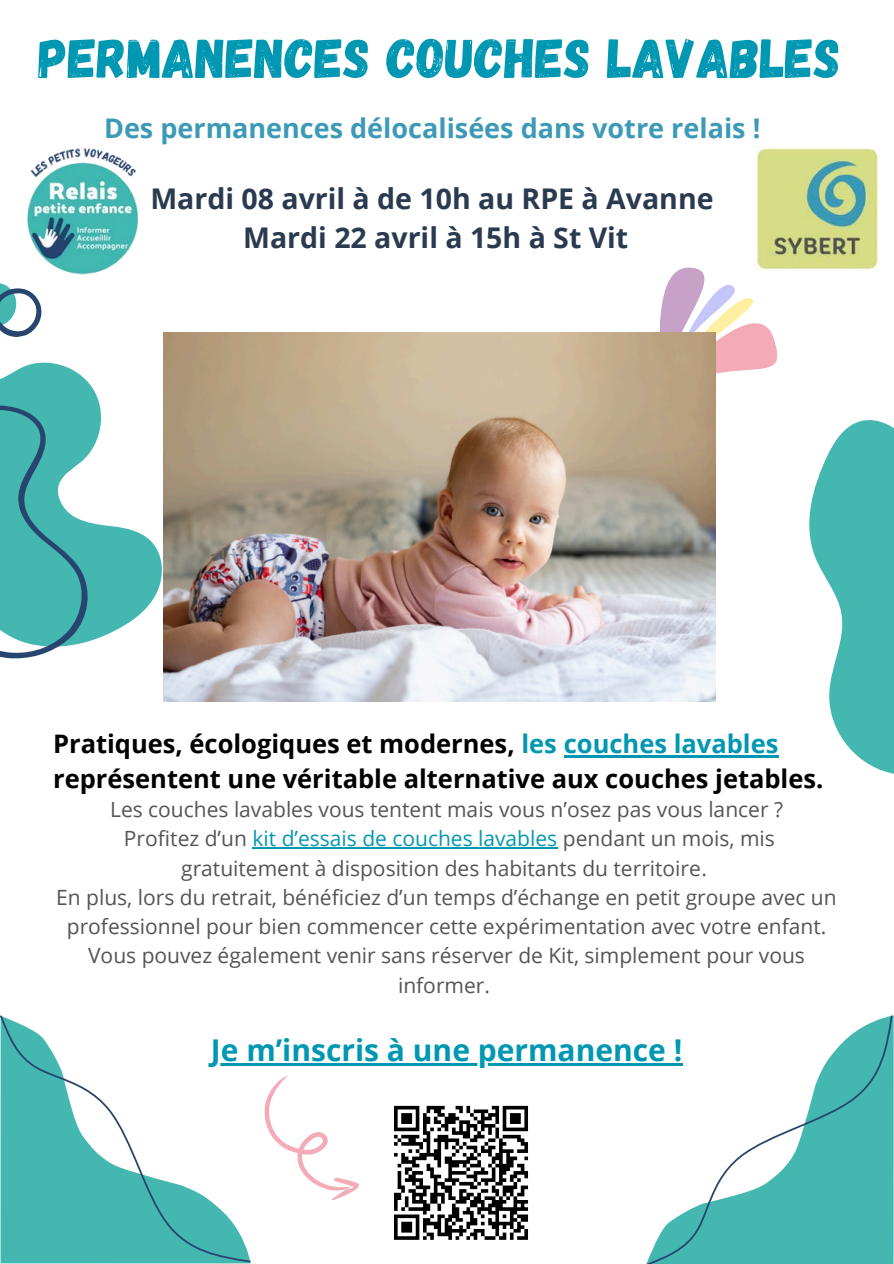
<style>
.page{position:relative;width:894px;height:1264px;background:#fff}
.page>*{position:absolute;margin:0;border:0;box-sizing:border-box;transform-origin:0 0}
.t1{font:55.5px "Gagalin";color:#0097b2}
.t2{font:700 30px "Open Sans";color:#0097b2}
.t3{font:700 28.5px/39px "Open Sans";color:#2a3b4f;text-align:center}
.t4{font:700 27px "Open Sans";color:#3d9ab6}
.t5{font:700 25.5px/34.8px "Open Sans";color:#000}
.t6{font:21px/29.2px "Open Sans";color:#545454;text-align:center}
.s1{color:#0097b2}
</style>
<div class="page">
<svg style="left:659px;top:267px;width:119px;height:121px"></svg>
<img style="left:163px;top:332px;width:552px;height:369px">
<img style="left:754px;top:148px;width:125px;height:123px">
<svg style="left:0;top:1015px;width:250px;height:247px"></svg>
<hr style="left:563px;top:755px;width:215px;height:2px;background:#0097b2">
<hr style="left:252px;top:847px;width:305px;height:1px;background:#0097b2">
<hr style="left:211px;top:1063px;width:471px;height:2px;background:#0097b2">
<svg style="left:645px;top:1015px;width:247px;height:248px"></svg>
<svg style="left:92px;top:332px;width:72px;height:319px"></svg>
<svg style="left:0;top:327px;width:92px;height:331px"></svg>
<svg style="left:769px;top:420px;width:124px;height:354px"></svg>
<svg style="left:241px;top:1071px;width:287px;height:170px"></svg>
<img style="left:0;top:148px;width:138px;height:179px">
<p class="t1" style="left:39px;top:22px;width:803px">PERMANENCES COUCHES LAVABLES</p>
<p class="t4" style="left:104px;top:109px;width:657px">Des permanences délocalisées dans votre relais !</p>
<p class="t3" style="left:150px;top:178px;width:564px">Mardi 08 avril à de 10h au RPE à Avanne<br>Mardi 22 avril à 15h à St Vit</p>
<h1 class="t5" style="left:53px;top:725px;width:771px">Pratiques, écologiques et modernes, <span class="s1">les couches lavables </span>représentent une véritable alternative aux couches jetables.</h1>
<h2 class="t6" style="left:110px;top:794px;width:674px">Les couches lavables vous tentent mais vous n’osez pas vous lancer ?</h2>
<h2 class="t6" style="left:124px;top:823px;width:652px">Profitez d’un <span class="s1">kit d’essais de couches lavables</span> pendant un mois, mis gratuitement à disposition des habitants du territoire.</h2>
<p class="t6" style="left:56px;top:882px;width:781px">En plus, lors du retrait, bénéficiez d’un temps d’échange en petit groupe avec un professionnel pour bien commencer cette expérimentation avec votre enfant.</p>
<p class="t6" style="left:88px;top:940px;width:718px">Vous pouvez également venir sans réserver de Kit, simplement pour vous informer.</p>
<p class="t2" style="left:211px;top:1029px;width:473px">Je m’inscris à une permanence !</p>
</div>
